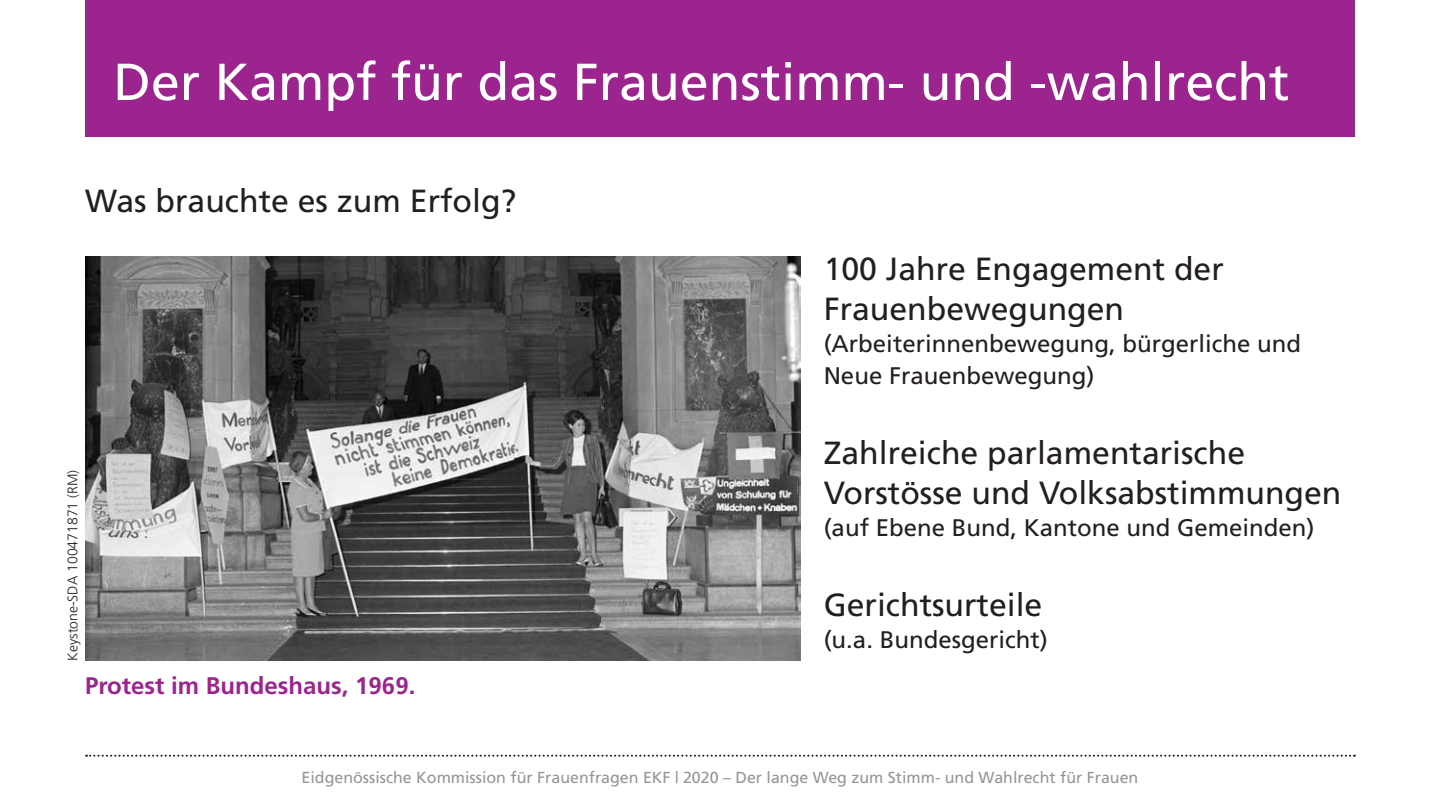
<style>
.page{position:relative;width:1440px;height:811px;background:#fff}
.page>*{position:absolute;margin:0;border:0;box-sizing:border-box;transform-origin:0 0}
.t1{font:52px "Frutiger";color:#fff}
.t2{font:32px/40px "Frutiger";color:#231f20}
.t3{font:24px/32px "Frutiger";color:#231f20}
.t4{font:700 24px "Frutiger";color:#9c248f}
.t5{font:16px "Frutiger";color:#949698}
.t6{font:300 14px "Frutiger";color:#231f20}
</style>
<div class="page">
<svg style="left:86px;top:754px;width:1269px;height:2px"></svg>
<div style="left:85px;top:0;width:1270px;height:136px;background:#9c248f"></div>
<img style="left:85px;top:257px;width:716px;height:403px">
<h1 class="t1" style="left:113px;top:51px;width:1177px">Der Kampf für das Frauenstimm- und -wahlrecht</h1>
<p class="t2" style="left:85px;top:181px;width:433px">Was brauchte es zum Erfolg?</p>
<p class="t6" style="left:65px;top:660px;width:192px;rotate:-90deg">Keystone-SDA 100471871 (RM)</p>
<p class="t4" style="left:85px;top:671px;width:332px">Protest im Bundeshaus, 1969.</p>
<p class="t2" style="left:824px;top:249px;width:402px">100 Jahre Engagement der<br>Frauenbewegungen</p>
<p class="t3" style="left:824px;top:327px;width:479px">(Arbeiterinnenbewegung, bürgerliche und<br>Neue Frauenbewegung)</p>
<p class="t2" style="left:824px;top:433px;width:519px">Zahlreiche parlamentarische<br>Vorstösse und Volksabstimmungen</p>
<p class="t3" style="left:824px;top:511px;width:492px">(auf Ebene Bund, Kantone und Gemeinden)</p>
<p class="t2" style="left:824px;top:585px;width:220px">Gerichtsurteile</p>
<p class="t3" style="left:824px;top:623px;width:226px">(u.a. Bundesgericht)</p>
<p class="t5" style="left:302px;top:768px;width:838px">Eidgenössische Kommission für Frauenfragen EKF | 2020 – Der lange Weg zum Stimm- und Wahlrecht für Frauen</p>
</div>
